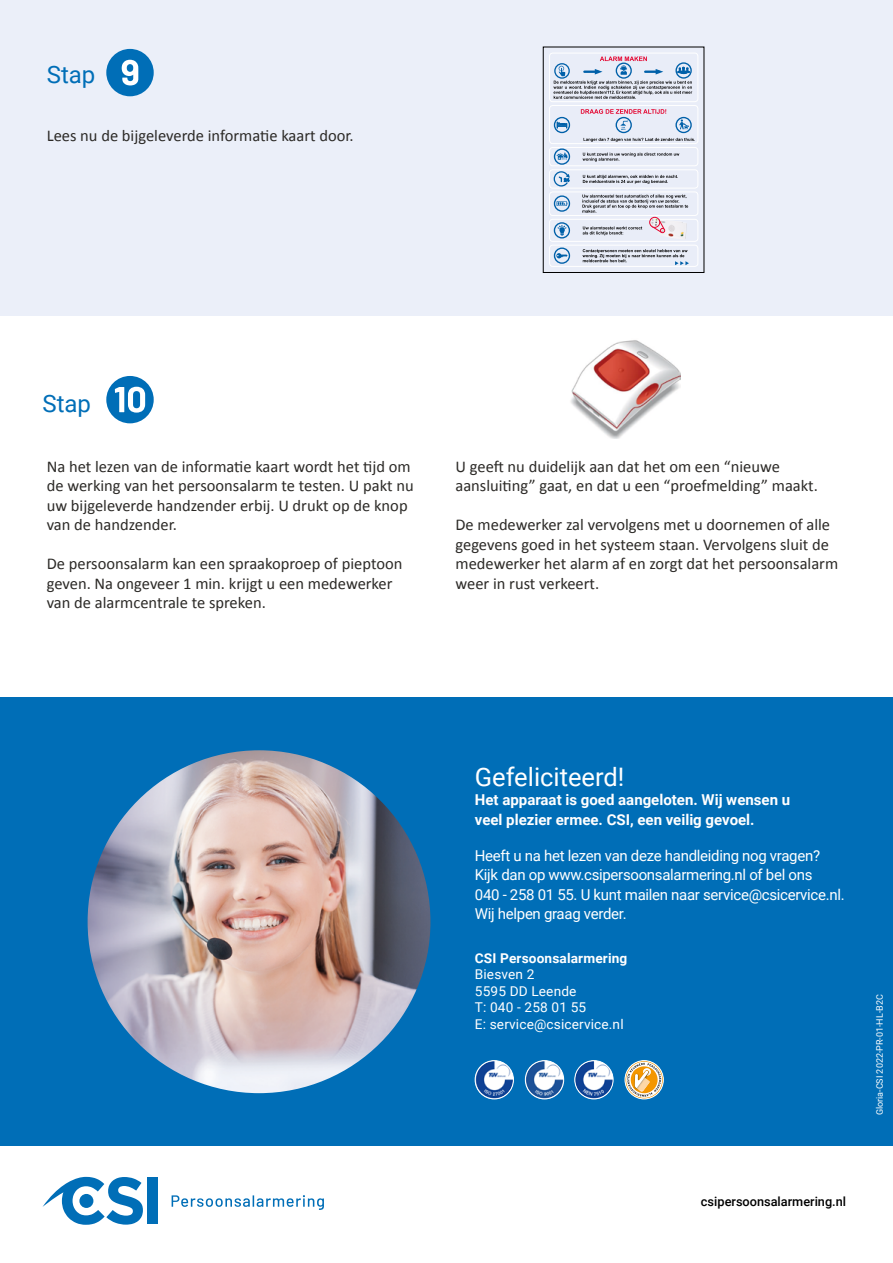
<style>
.page{position:relative;width:893px;height:1263px;background:#fff}
.page>*{position:absolute;margin:0;border:0;box-sizing:border-box;transform-origin:0 0}
.t1{font:25.5px "Roboto";color:#fff}
.t2{font:24px "Roboto";color:#006eb7}
.t3{font:16.5px/19.5px "Calibri";color:#2c2a27}
.t4{font:15px/19.5px "Roboto";letter-spacing:-.02em;color:#fff}
.t5{font:700 15px/19.5px "Roboto";color:#fff}
.t6{font:13.5px/16.5px "Roboto";letter-spacing:.01em;color:#fff}
.t7{font:700 13.5px "Roboto";letter-spacing:.01em;color:#fff}
.t8{font:500 12.75px "Roboto";color:#000}
.t9{font:9px "Roboto";color:#fff}
</style>
<div class="page">
<div style="left:0;top:697px;width:893px;height:449px;background:#006eb7"></div>
<img style="left:88px;top:750px;width:342px;height:343px;border-radius:171px">
<img style="left:475px;top:1061px;width:38px;height:38px;border-radius:19px">
<div style="left:475px;top:1060px;width:39px;height:39px;border:1px solid #fff;border-radius:50%"></div>
<img style="left:525px;top:1061px;width:39px;height:38px;border-radius:19px">
<div style="left:525px;top:1060px;width:39px;height:39px;border:1px solid #fff;border-radius:50%"></div>
<img style="left:575px;top:1061px;width:38px;height:38px;border-radius:19px">
<div style="left:574px;top:1060px;width:39px;height:39px;border:1px solid #fff;border-radius:50%"></div>
<svg style="left:625px;top:1061px;width:38px;height:38px"></svg>
<div style="left:625px;top:1060px;width:39px;height:39px;border:1px solid #fff;border-radius:50%"></div>
<svg style="left:172px;top:1195px;width:152px;height:15px"></svg>
<div style="left:147px;top:1178px;width:10px;height:46px;background:#006eb7"></div>
<svg style="left:43px;top:1177px;width:100px;height:48px"></svg>
<div style="left:79px;top:1194px;width:14px;height:14px;background:#006eb7;border-radius:50%"></div>
<div style="left:106px;top:376px;width:48px;height:47px;background:#006eb7;border-radius:50%"></div>
<svg style="left:115px;top:387px;width:30px;height:26px"></svg>
<div style="left:0;top:0;width:893px;height:316px;background:#ebeff9"></div>
<div style="left:106px;top:49px;width:48px;height:47px;background:#006eb7;border-radius:50%"></div>
<svg style="left:122px;top:60px;width:16px;height:25px"></svg>
<div style="left:549px;top:105px;width:149px;height:39px;border:1px solid #fff;border-radius:3px"></div>
<div style="left:549px;top:147px;width:149px;height:19px;border:1px solid #fff;border-radius:3px"></div>
<div style="left:549px;top:170px;width:149px;height:18px;border:1px solid #fff;border-radius:3px"></div>
<div style="left:549px;top:245px;width:149px;height:22px;border:1px solid #fff;border-radius:3px"></div>
<div style="left:549px;top:53px;width:149px;height:49px;border:1px solid #fff;border-radius:3px"></div>
<div style="left:549px;top:192px;width:149px;height:24px;border:1px solid #fff;border-radius:3px"></div>
<div style="left:549px;top:219px;width:149px;height:22px;border:1px solid #fff;border-radius:3px"></div>
<svg style="left:581px;top:109px;width:85px;height:5px"></svg>
<div style="left:554px;top:117px;width:16px;height:16px;border:1px solid #0060a9;border-radius:50%"></div>
<svg style="left:557px;top:122px;width:10px;height:6px"></svg>
<div style="left:616px;top:117px;width:16px;height:16px;border:1px solid #0060a9;border-radius:50%"></div>
<svg style="left:621px;top:120px;width:6px;height:10px"></svg>
<div style="left:675px;top:117px;width:17px;height:16px;border:1px solid #0060a9;border-radius:50%"></div>
<svg style="left:679px;top:119px;width:10px;height:10px"></svg>
<div style="left:554px;top:195px;width:16px;height:17px;border:1px solid #0060a9;border-radius:50%"></div>
<svg style="left:556px;top:201px;width:11px;height:5px"></svg>
<div style="left:554px;top:148px;width:16px;height:17px;border:1px solid #0060a9;border-radius:50%"></div>
<svg style="left:556px;top:152px;width:12px;height:8px"></svg>
<svg style="left:582px;top:153px;width:97px;height:9px"></svg>
<svg style="left:583px;top:138px;width:112px;height:4px"></svg>
<div style="left:554px;top:222px;width:16px;height:17px;border:1px solid #0060a9;border-radius:50%"></div>
<svg style="left:558px;top:225px;width:8px;height:11px"></svg>
<svg style="left:553px;top:57px;width:139px;height:42px"></svg>
<svg style="left:556px;top:253px;width:12px;height:5px"></svg>
<div style="left:554px;top:247px;width:16px;height:17px;border:1px solid #0060a9;border-radius:50%"></div>
<svg style="left:582px;top:249px;width:107px;height:16px"></svg>
<svg style="left:554px;top:171px;width:16px;height:16px"></svg>
<svg style="left:583px;top:175px;width:95px;height:9px"></svg>
<img style="left:658px;top:235px;width:29px;height:5px">
<svg style="left:582px;top:194px;width:106px;height:41px"></svg>
<div style="left:649px;top:217px;width:11px;height:10px;border:1px solid #e4032e;border-radius:50%"></div>
<img style="left:570px;top:340px;width:111px;height:99px">
<h2 class="t2" style="left:47px;top:57px;width:50px">Stap</h2>
<p class="t3" style="left:47px;top:125px;width:308px">Lees nu de bijgeleverde informatie kaart door.</p>
<h2 class="t2" style="left:43px;top:386px;width:50px">Stap</h2>
<p class="t3" style="left:47px;top:456px;width:368px">Na het lezen van de informatie kaart wordt het tijd om de werking van het persoonsalarm te testen. U pakt nu uw bijgeleverde handzender erbij. U drukt op de knop van de handzender.</p>
<p class="t3" style="left:47px;top:553px;width:357px">De persoonsalarm kan een spraakoproep of pieptoon geven. Na ongeveer 1 min. krijgt u een medewerker van de alarmcentrale te spreken.</p>
<p class="t3" style="left:455px;top:456px;width:364px">U geeft nu duidelijk aan dat het om een “nieuwe aansluiting” gaat, en dat u een “proefmelding” maakt.</p>
<p class="t3" style="left:455px;top:514px;width:384px">De medewerker zal vervolgens met u doornemen of alle gegevens goed in het systeem staan. Vervolgens sluit de medewerker het alarm af en zorgt dat het persoonsalarm weer in rust verkeert.</p>
<h1 class="t1" style="left:475px;top:759px;width:151px">Gefeliciteerd!</h1>
<p class="t5" style="left:475px;top:789px;width:317px">Het apparaat is goed aangeloten. Wij wensen u veel plezier ermee. CSI, een veilig gevoel.</p>
<p class="t4" style="left:475px;top:845px;width:371px">Heeft u na het lezen van deze handleiding nog vragen?<br>Kijk dan op www.csipersoonsalarmering.nl of bel ons<br>040 - 258 01 55. U kunt mailen naar service@csicervice.nl.<br>Wij helpen graag verder.</p>
<p class="t7" style="left:475px;top:948px;width:154px">CSI Persoonsalarmering</p>
<p class="t6" style="left:475px;top:966px;width:150px">Biesven 2<br>5595 DD Leende<br>T: 040 - 258 01 55<br>E: service@csicervice.nl</p>
<p class="t9" style="left:873px;top:1115px;width:123px;rotate:-90deg">Gloria-CSI 2022-PR-01-HL-B2C</p>
<p class="t8" style="left:701px;top:1192px;width:147px">csipersoonsalarmering.nl</p>
</div>
